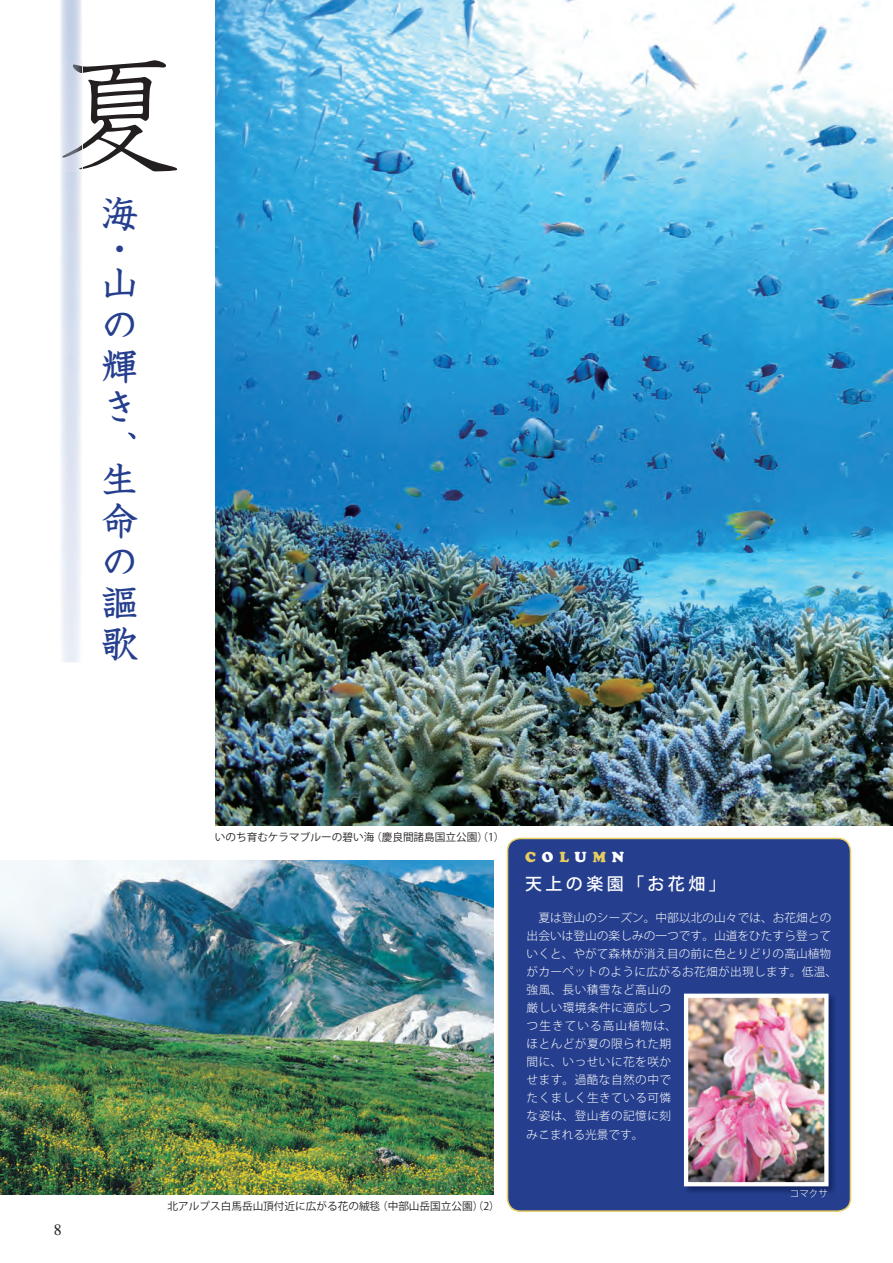
<style>
.page{position:relative;width:893px;height:1263px;background:#fff}
.page>*{position:absolute;margin:0;border:0;box-sizing:border-box;transform-origin:0 0}
.t1{font:127.5px "Kyoka ICA Pro Light 90 msp RKSJ H";color:#231f20}
.t2{font:37.2px/41px "Kyoka ICA Pro Medium 90 msp RKSJ H";color:#253f8e;text-align:justify}
.t3{font:16.95px "Koz Go Pro Medium 90 msp RKSJ H";letter-spacing:.2em;color:#fff}
.t4{font:15.9px "Times";color:#231f20}
.t5{font:900 14.85px "Cooper";letter-spacing:.4em;color:#e7cd60}
.t6{font:11.7px/18px "Koz Go Pro Light 90 msp RKSJ H";letter-spacing:.025em;color:#fff}
.t7{font:10.65px "Koz Go Pro Regular 90 msp RKSJ H";color:#231f20}
.t8{font:9.6px "Koz Go Pro Light 90 msp RKSJ H";color:#fff}
.s1{color:#fff}
</style>
<div class="page">
<img style="left:0;top:860px;width:493px;height:334px">
<svg style="left:128px;top:433px;width:7px;height:6px"></svg>
<img style="left:60px;top:0;width:22px;height:662px">
<img style="left:62px;top:60px;width:20px;height:111px">
<img style="left:62px;top:64px;width:20px;height:105px">
<img style="left:215px;top:0;width:678px;height:825px">
<div style="left:507px;top:838px;width:343px;height:373px;background:#253f8e;border-radius:13px"></div>
<div style="left:507px;top:838px;width:344px;height:374px;border:2px solid #e7cd60;border-radius:13px"></div>
<img style="left:684px;top:993px;width:150px;height:200px">
<img style="left:689px;top:999px;width:134px;height:182px">
<div style="left:684px;top:994px;width:144px;height:192px;border:4px solid #fff"></div>
<h1 class="t1" style="left:56px;top:67px;width:129px">夏</h1>
<h2 class="t2" style="left:101px;top:202px;width:39px;line-height:35px">海・山</h2>
<h2 class="t2" style="left:101px;top:310px;width:39px">の輝き</h2>
<h2 class="t2" style="left:101px;top:465px;width:39px">生命の謳歌</h2>
<h3 class="t4" style="left:54px;top:1224px;width:9px">8</h3>
<p class="t7" style="left:215px;top:833px;width:291px">いのち育むケラマブルーの碧い海（慶良間諸島国立公園）（1）</p>
<p class="t7" style="left:168px;top:1202px;width:334px">北アルプス白馬岳山頂付近に広がる花の絨毯（中部山岳国立公園）（2）</p>
<p class="t5" style="left:525px;top:848px;width:100px">C<span class="s1">O</span>L<span class="s1">U</span>M<span class="s1">N</span></p>
<h3 class="t3" style="left:525px;top:877px;width:202px">天上の楽園「お花畑」</h3>
<p class="t6" style="left:527px;top:910px;width:312px">　夏は登山のシーズン。中部以北の山々では、お花畑との出会いは登山の楽しみの一つです。山道をひたすら登っていくと、やがて森林が消え目の前に色とりどりの高山植物がカーペットのように広がるお花畑が出現します。低温、強風、長い積雪など高山の<br>厳しい環境条件に適応しつ<br>つ生きている高山植物は、<br>ほとんどが夏の限られた期<br>間に、いっせいに花を咲か<br>せます。過酷な自然の中で<br>たくましく生きている可憐<br>な姿は、登山者の記憶に刻<br>みこまれる光景です。</p>
<p class="t8" style="left:790px;top:1190px;width:40px">コマクサ</p>
</div>
